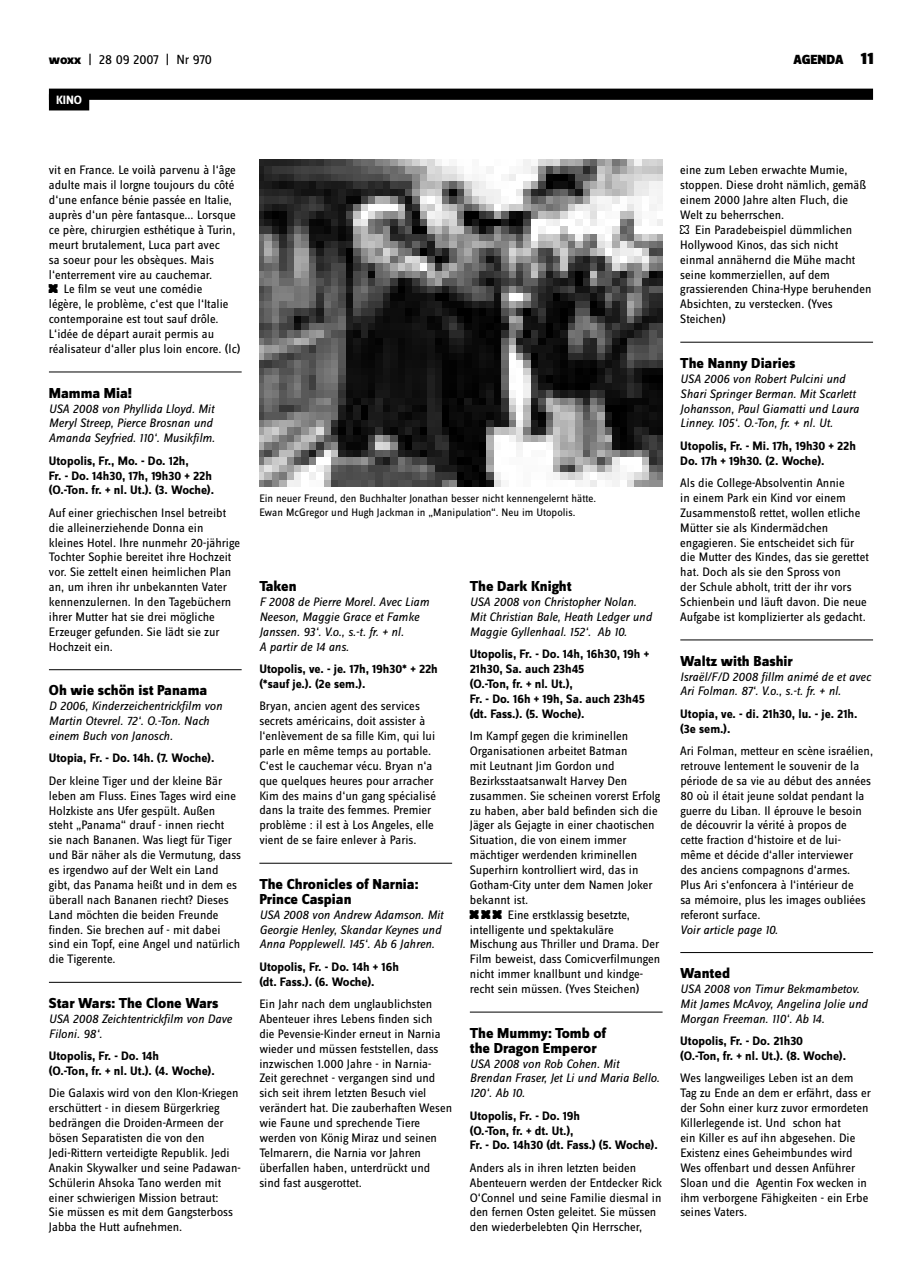
<style>
.page{position:relative;width:922px;height:1276px;background:#fff}
.page>*{position:absolute;margin:0;border:0;box-sizing:border-box;transform-origin:0 0}
.t1{font:32.5px "woxx";color:#000}
.t2{font:800 15px/14.9px "Zine Sans Dis";color:#000}
.t3{font:13.75px "Zine Sans Dis";color:#000}
.t4{font:900 13.75px "Zine Sans Dis";color:#000}
.t5{font:12.75px/14.9px "Zine Sans Dis";color:#000}
.t6{font:italic 12.75px/14.9px "Zine Sans Dis";color:#000}
.t7{font:700 12.75px/14.9px "Zine Sans Dis";color:#000}
.t8{font:700 12.5px "Zine Sans Dis";color:#fff}
.t9{font:11.25px/14.9px "Zine Sans Dis";color:#000}
.s1{font-weight:800}
.s2{font-size:17.5px}
</style>
<div class="page">
<div style="left:49px;top:89px;width:823px;height:11px;background:#000"></div>
<div style="left:49px;top:94px;width:40px;height:16px;background:#000"></div>
<hr style="left:49px;top:372px;width:192px;height:1px;background:#000">
<hr style="left:49px;top:669px;width:192px;height:1px;background:#000">
<hr style="left:49px;top:982px;width:192px;height:1px;background:#000">
<hr style="left:259px;top:863px;width:193px;height:1px;background:#000">
<hr style="left:469px;top:1012px;width:193px;height:1px;background:#000">
<hr style="left:680px;top:342px;width:192px;height:1px;background:#000">
<hr style="left:680px;top:640px;width:192px;height:1px;background:#000">
<hr style="left:680px;top:952px;width:192px;height:1px;background:#000">
<img style="left:259px;top:159px;width:403px;height:328px">
<p class="t3" style="left:49px;top:53px;width:164px"><span class="s1">woxx</span> | 28 09 2007 | Nr 970</p>
<p class="t4" style="left:793px;top:53px;width:82px">AGENDA <span class="s2">11</span></p>
<p class="t8" style="left:56px;top:93px;width:27px">KINO</p>
<p class="t5" style="left:49px;top:163px;width:188px">vit en France. Le voilà parvenu à l‘âge adulte mais il lorgne toujours du côté d‘une enfance bénie passée en Italie, auprès d‘un père fantasque... Lorsque ce père, chirurgien esthétique à Turin, meurt brutalement, Luca part avec<br>sa soeur pour les obsèques. Mais l‘enterrement vire au cauchemar.</p>
<h1 class="t1" style="left:49px;top:266px;width:18px">X</h1>
<p class="t5" style="left:49px;top:282px;width:193px;text-indent:15px">Le film se veut une comédie<br>légère, le problème, c‘est que l‘Italie contemporaine est tout sauf drôle.<br>L‘idée de départ aurait permis au réalisateur d‘aller plus loin encore. (lc)</p>
<p class="t2" style="left:49px;top:386px;width:85px">Mamma Mia!</p>
<p class="t6" style="left:49px;top:401px;width:167px">USA 2008 von Phyllida Lloyd. Mit<br>Meryl Streep, Pierce Brosnan und<br>Amanda Seyfried. 110‘. Musikfilm.</p>
<p class="t7" style="left:49px;top:454px;width:166px">Utopolis, Fr., Mo. - Do. 12h,<br>Fr. - Do. 14h30, 17h, 19h30 + 22h (O.-Ton. fr. + nl. Ut.). (3. Woche).</p>
<p class="t5" style="left:49px;top:506px;width:193px">Auf einer griechischen Insel betreibt die alleinerziehende Donna ein kleines Hotel. Ihre nunmehr 20-jährige Tochter Sophie bereitet ihre Hochzeit vor. Sie zettelt einen heimlichen Plan an, um ihren ihr unbekannten Vater kennenzulernen. In den Tagebüchern ihrer Mutter hat sie drei mögliche Erzeuger gefunden. Sie lädt sie zur Hochzeit ein.</p>
<p class="t2" style="left:49px;top:684px;width:160px">Oh wie schön ist Panama</p>
<p class="t6" style="left:49px;top:699px;width:175px">D 2006, Kinderzeichentrickfilm von<br>Martin Otevrel. 72‘. O.-Ton. Nach einem Buch von Janosch.</p>
<p class="t7" style="left:49px;top:751px;width:167px">Utopia, Fr. - Do. 14h. (7. Woche).</p>
<p class="t5" style="left:49px;top:774px;width:194px">Der kleine Tiger und der kleine Bär leben am Fluss. Eines Tages wird eine Holzkiste ans Ufer gespült. Außen steht „Panama“ drauf - innen riecht<br>sie nach Bananen. Was liegt für Tiger und Bär näher als die Vermutung, dass es irgendwo auf der Welt ein Land gibt, das Panama heißt und in dem es überall nach Bananen riecht? Dieses Land möchten die beiden Freunde finden. Sie brechen auf - mit dabei sind ein Topf, eine Angel und natürlich die Tigerente.</p>
<p class="t2" style="left:49px;top:996px;width:171px">Star Wars: The Clone Wars</p>
<p class="t6" style="left:49px;top:1011px;width:185px">USA 2008 Zeichtentrickfilm von Dave<br>Filoni. 98‘.</p>
<p class="t7" style="left:49px;top:1049px;width:167px">Utopolis, Fr. - Do. 14h<br>(O.-Ton, fr. + nl. Ut.). (4. Woche).</p>
<p class="t5" style="left:49px;top:1086px;width:193px">Die Galaxis wird von den Klon-Kriegen erschüttert - in diesem Bürgerkrieg bedrängen die Droiden-Armeen der bösen Separatisten die von den Jedi-Rittern verteidigte Republik. Jedi Anakin Skywalker und seine Padawan-Schülerin Ahsoka Tano werden mit einer schwierigen Mission betraut:<br>Sie müssen es mit dem Gangsterboss Jabba the Hutt aufnehmen.</p>
<p class="t9" style="left:259px;top:491px;width:338px">Ein neuer Freund, den Buchhalter Jonathan besser nicht kennengelernt hätte.<br>Ewan McGregor und Hugh Jackman in „Manipulation“. Neu im Utopolis.</p>
<p class="t2" style="left:259px;top:580px;width:39px">Taken</p>
<p class="t6" style="left:259px;top:594px;width:171px">F 2008 de Pierre Morel. Avec Liam<br>Neeson, Maggie Grace et Famke<br>Janssen. 93‘. V.o., s.-t. fr. + nl.<br>A partir de 14 ans.</p>
<p class="t7" style="left:259px;top:662px;width:180px">Utopolis, ve. - je. 17h, 19h30* + 22h (*sauf je.). (2e sem.).</p>
<p class="t5" style="left:259px;top:699px;width:178px">Bryan, ancien agent des services secrets américains, doit assister à l‘enlèvement de sa fille Kim, qui lui parle en même temps au portable.<br>C‘est le cauchemar vécu. Bryan n‘a que quelques heures pour arracher Kim des mains d‘un gang spécialisé dans la traite des femmes. Premier problème : il est à Los Angeles, elle vient de se faire enlever à Paris.</p>
<p class="t2" style="left:259px;top:877px;width:161px">The Chronicles of Narnia:<br>Prince Caspian</p>
<p class="t6" style="left:259px;top:907px;width:185px">USA 2008 von Andrew Adamson. Mit<br>Georgie Henley, Skandar Keynes und<br>Anna Popplewell. 145‘. Ab 6 Jahren.</p>
<p class="t7" style="left:259px;top:960px;width:141px">Utopolis, Fr. - Do. 14h + 16h (dt. Fass.). (6. Woche).</p>
<p class="t5" style="left:259px;top:997px;width:194px">Ein Jahr nach dem unglaublichsten Abenteuer ihres Lebens finden sich<br>die Pevensie-Kinder erneut in Narnia wieder und müssen feststellen, dass inzwischen 1.000 Jahre - in Narnia-Zeit gerechnet - vergangen sind und sich seit ihrem letzten Besuch viel verändert hat. Die zauberhaften Wesen wie Faune und sprechende Tiere werden von König Miraz und seinen Telmarern, die Narnia vor Jahren überfallen haben, unterdrückt und sind fast ausgerottet.</p>
<p class="t2" style="left:469px;top:580px;width:103px">The Dark Knight</p>
<p class="t6" style="left:469px;top:594px;width:183px">USA 2008 von Christopher Nolan.<br>Mit Christian Bale, Heath Ledger und<br>Maggie Gyllenhaal. 152‘. Ab 10.</p>
<p class="t7" style="left:469px;top:647px;width:181px">Utopolis, Fr. - Do. 14h, 16h30, 19h +<br>21h30, Sa. auch 23h45<br>(O.-Ton, fr. + nl. Ut.),<br>Fr. - Do. 16h + 19h, Sa. auch 23h45 (dt. Fass.). (5. Woche).</p>
<p class="t5" style="left:469px;top:729px;width:192px">Im Kampf gegen die kriminellen<br>Organisationen arbeitet Batman<br>mit Leutnant Jim Gordon und<br>Bezirksstaatsanwalt Harvey Den zusammen. Sie scheinen vorerst Erfolg zu haben, aber bald befinden sich die<br>Jäger als Gejagte in einer chaotischen<br>Situation, die von einem immer mächtiger werdenden kriminellen<br>Superhirn kontrolliert wird, das in<br>Gotham-City unter dem Namen Joker bekannt ist.</p>
<h1 class="t1" style="left:469px;top:891px;width:40px">XXX</h1>
<p class="t5" style="left:469px;top:908px;width:192px;text-indent:38px">Eine erstklassig besetzte, intelligente und spektakuläre Mischung aus Thriller und Drama. Der Film beweist, dass Comicverfilmungen nicht immer knallbunt und kindge&shy;recht sein müssen. (Yves Steichen)</p>
<p class="t2" style="left:469px;top:1026px;width:138px">The Mummy: Tomb of the Dragon Emperor</p>
<p class="t6" style="left:469px;top:1056px;width:191px">USA 2008 von Rob Cohen. Mit<br>Brendan Fraser, Jet Li und Maria Bello.<br>120‘. Ab 10.</p>
<p class="t7" style="left:469px;top:1108px;width:189px">Utopolis, Fr. - Do. 19h<br>(O.-Ton, fr. + dt. Ut.),<br>Fr. - Do. 14h30 (dt. Fass.) (5. Woche).</p>
<p class="t5" style="left:469px;top:1161px;width:194px">Anders als in ihren letzten beiden Abenteuern werden der Entdecker Rick O‘Connel und seine Familie diesmal in den fernen Osten geleitet. Sie müssen den wiederbelebten Qin Herrscher,</p>
<p class="t5" style="left:680px;top:163px;width:187px">eine zum Leben erwachte Mumie, stoppen. Diese droht nämlich, gemäß einem 2000 Jahre alten Fluch, die<br>Welt zu beherrschen.</p>
<h1 class="t1" style="left:680px;top:207px;width:18px">0</h1>
<p class="t5" style="left:680px;top:223px;width:193px;text-indent:15px">Ein Paradebeispiel dümmlichen<br>Hollywood Kinos, das sich nicht einmal annähernd die Mühe macht seine kommerziellen, auf dem grassierenden China-Hype beruhenden<br>Absichten, zu verstecken. (Yves<br>Steichen)</p>
<p class="t2" style="left:680px;top:356px;width:117px">The Nanny Diaries</p>
<p class="t6" style="left:680px;top:371px;width:180px">USA 2006 von Robert Pulcini und Shari Springer Berman. Mit Scarlett Johansson, Paul Giamatti und Laura Linney. 105‘. O.-Ton, fr. + nl. Ut.</p>
<p class="t7" style="left:680px;top:439px;width:177px">Utopolis, Fr. - Mi. 17h, 19h30 + 22h<br>Do. 17h + 19h30. (2. Woche).</p>
<p class="t5" style="left:680px;top:476px;width:190px">Als die College-Absolventin Annie<br>in einem Park ein Kind vor einem Zusammenstoß rettet, wollen etliche Mütter sie als Kindermädchen engagieren. Sie entscheidet sich für die Mutter des Kindes, das sie gerettet hat. Doch als sie den Spross von<br>der Schule abholt, tritt der ihr vors Schienbein und läuft davon. Die neue Aufgabe ist komplizierter als gedacht.</p>
<p class="t2" style="left:680px;top:654px;width:114px">Waltz with Bashir</p>
<p class="t6" style="left:680px;top:669px;width:192px">Israël/F/D 2008 fillm animé de et avec<br>Ari Folman. 87‘. V.o., s.-t. fr. + nl.</p>
<p class="t7" style="left:680px;top:707px;width:179px">Utopia, ve. - di. 21h30, lu. - je. 21h. (3e sem.).</p>
<p class="t5" style="left:680px;top:744px;width:194px">Ari Folman, metteur en scène israélien, retrouve lentement le souvenir de la période de sa vie au début des années 80 où il était jeune soldat pendant la guerre du Liban. Il éprouve le besoin de découvrir la vérité à propos de cette fraction d‘histoire et de lui&shy;même et décide d‘aller interviewer des anciens compagnons d‘armes.<br>Plus Ari s‘enfoncera à l‘intérieur de<br>sa mémoire, plus les images oubliées referont surface.</p>
<p class="t6" style="left:680px;top:922px;width:99px">Voir article page 10.</p>
<p class="t2" style="left:680px;top:966px;width:51px">Wanted</p>
<p class="t6" style="left:680px;top:981px;width:189px">USA 2008 von Timur Bekmambetov.<br>Mit James McAvoy, Angelina Jolie und<br>Morgan Freeman. 110‘. Ab 14.</p>
<p class="t7" style="left:680px;top:1034px;width:167px">Utopolis, Fr. - Do. 21h30<br>(O.-Ton, fr. + nl. Ut.). (8. Woche).</p>
<p class="t5" style="left:680px;top:1071px;width:192px">Wes langweiliges Leben ist an dem<br>Tag zu Ende an dem er erfährt, dass er der Sohn einer kurz zuvor ermordeten<br>Killerlegende ist. Und schon hat<br>ein Killer es auf ihn abgesehen. Die<br>Existenz eines Geheimbundes wird<br>Wes offenbart und dessen Anführer<br>Sloan und die Agentin Fox wecken in ihm verborgene Fähigkeiten - ein Erbe seines Vaters.</p>
</div>
